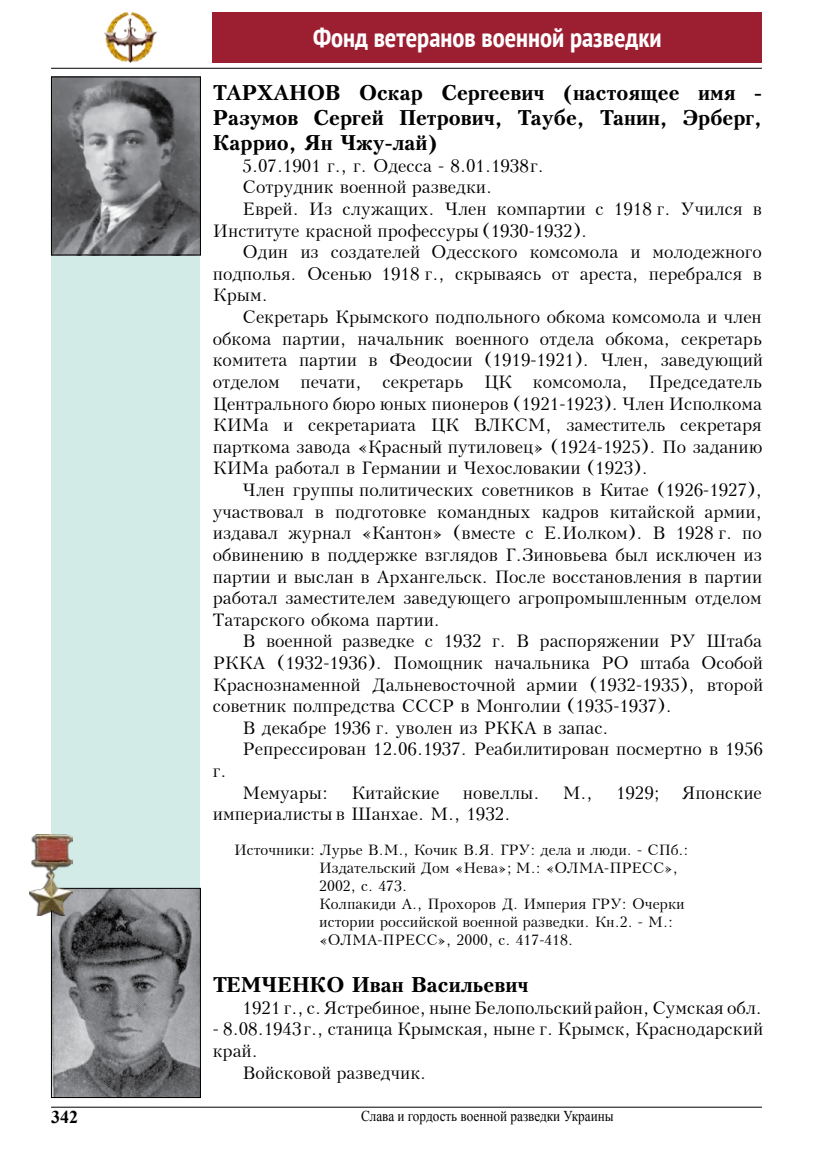
<style>
.page{position:relative;width:813px;height:1149px;background:#fff}
.page>*{position:absolute;margin:0;border:0;box-sizing:border-box;transform-origin:0 0}
.t1{font:700 condensed 27px "PT Sans";color:#fff}
.t2{font:700 21px/25.2px "Peterburg";color:#000;text-align:justify}
.t3{font:18px "Peterburg";color:#000}
.t4{font:700 18px "Times New Roman";color:#000}
.t5{font:15px/18px "Peterburg";color:#000}
.t6{font:15px "Times New Roman";color:#000;scale:.88 1}
</style>
<div class="page">
<div style="left:51px;top:77px;width:149px;height:1020px;background:#d2ebe6"></div>
<hr style="left:51px;top:1106px;width:710px;height:1px;background:#000">
<div style="left:213px;top:13px;width:548px;height:50px;background:#9c1f31"></div>
<img style="left:104px;top:13px;width:53px;height:50px">
<hr style="left:51px;top:68px;width:710px;height:1px;background:#000">
<img style="left:53px;top:889px;width:146px;height:206px">
<div style="left:51px;top:887px;width:150px;height:210px;border:1px solid #000"></div>
<img style="left:53px;top:79px;width:146px;height:174px">
<div style="left:51px;top:77px;width:150px;height:178px;border:1px solid #000"></div>
<img style="left:30px;top:834px;width:42px;height:81px">
<h1 class="t1" style="left:313px;top:20px;width:350px">Фонд ветеранов военной разведки</h1>
<p class="t2" style="left:213px;top:79px;width:550px">ТАРХАНОВ Оскар Сергеевич (настоящее имя - Разумов Сергей Петрович, Таубе, Танин, Эрберг, Каррио, Ян Чжу-лай)</p>
<p class="t3" style="left:242px;top:155px;width:302px">5.07.1901 г., г. Одесса - 8.01.1938 г.</p>
<p class="t3" style="left:242px;top:176px;width:251px">Сотрудник военной разведки.</p>
<p class="t3" style="left:242px;top:198px;width:520px">Еврей. Из служащих. Член компартии с 1918 г. Учился в</p>
<p class="t3" style="left:213px;top:220px;width:375px">Институте красной профессуры (1930-1932).</p>
<p class="t3" style="left:242px;top:241px;width:520px">Один из создателей Одесского комсомола и молодежного</p>
<p class="t3" style="left:213px;top:263px;width:550px">подполья. Осенью 1918 г., скрываясь от ареста, перебрался в</p>
<p class="t3" style="left:213px;top:284px;width:56px">Крым.</p>
<p class="t3" style="left:242px;top:306px;width:520px">Секретарь Крымского подпольного обкома комсомола и член</p>
<p class="t3" style="left:213px;top:328px;width:550px">обкома партии, начальник военного отдела обкома, секретарь</p>
<p class="t3" style="left:213px;top:349px;width:551px">комитета партии в Феодосии (1919-1921). Член, заведующий</p>
<p class="t3" style="left:213px;top:371px;width:550px">отделом печати, секретарь ЦК комсомола, Председатель</p>
<p class="t3" style="left:213px;top:392px;width:550px">Центрального бюро юных пионеров (1921-1923). Член Исполкома</p>
<p class="t3" style="left:213px;top:414px;width:550px">КИМа и секретариата ЦК ВЛКСМ, заместитель секретаря</p>
<p class="t3" style="left:213px;top:436px;width:551px">парткома завода «Красный путиловец» (1924-1925). По заданию</p>
<p class="t3" style="left:213px;top:457px;width:436px">КИМа работал в Германии и Чехословакии (1923).</p>
<p class="t3" style="left:242px;top:479px;width:520px">Член группы политических советников в Китае (1926-1927),</p>
<p class="t3" style="left:213px;top:500px;width:550px">участвовал в подготовке командных кадров китайской армии,</p>
<p class="t3" style="left:213px;top:522px;width:550px">издавал журнал «Кантон» (вместе с Е.Иолком). В 1928 г. по</p>
<p class="t3" style="left:213px;top:544px;width:550px">обвинению в поддержке взглядов Г.Зиновьева был исключен из</p>
<p class="t3" style="left:213px;top:565px;width:550px">партии и выслан в Архангельск. После восстановления в партии</p>
<p class="t3" style="left:213px;top:587px;width:550px">работал заместителем заведующего агропромышленным отделом</p>
<p class="t3" style="left:213px;top:608px;width:228px">Татарского обкома партии.</p>
<p class="t3" style="left:242px;top:630px;width:520px">В военной разведке с 1932 г. В распоряжении РУ Штаба</p>
<p class="t3" style="left:213px;top:652px;width:551px">РККА (1932-1936). Помощник начальника РО штаба Особой</p>
<p class="t3" style="left:213px;top:673px;width:551px">Краснознаменной Дальневосточной армии (1932-1935), второй</p>
<p class="t3" style="left:213px;top:695px;width:460px">советник полпредства СССР в Монголии (1935-1937).</p>
<p class="t3" style="left:242px;top:716px;width:367px">В декабре 1936 г. уволен из РККА в запас.</p>
<p class="t3" style="left:242px;top:738px;width:521px">Репрессирован 12.06.1937. Реабилитирован посмертно в 1956</p>
<p class="t3" style="left:213px;top:760px;width:15px">г.</p>
<p class="t3" style="left:242px;top:781px;width:87px">Мемуары:</p>
<p class="t3" style="left:351px;top:781px;width:89px">Китайские</p>
<p class="t3" style="left:462px;top:781px;width:78px">новеллы.</p>
<p class="t3" style="left:562px;top:781px;width:31px">М.,</p>
<p class="t3" style="left:615px;top:781px;width:147px">1929; Японские</p>
<p class="t3" style="left:213px;top:803px;width:299px">империалисты в Шанхае. М., 1932.</p>
<p class="t5" style="left:319px;top:841px;width:370px;text-indent:-85px">Источники: Лурье В.М., Кочик В.Я. ГРУ: дела и люди. - СПб.:<br>Издательский Дом «Нева»; М.: «ОЛМА-ПРЕСС», 2002, с. 473.<br>Колпакиди А., Прохоров Д. Империя ГРУ: Очерки истории российской военной разведки. Кн.2. - М.: «ОЛМА-ПРЕСС», 2000, с. 417-418.</p>
<p class="t2" style="left:213px;top:971px;width:317px">ТЕМЧЕНКО Иван Васильевич</p>
<p class="t3" style="left:242px;top:996px;width:520px">1921 г., с. Ястребиное, ныне Белопольский район, Сумская обл.</p>
<p class="t3" style="left:213px;top:1018px;width:551px">- 8.08.1943 г., станица Крымская, ныне г. Крымск, Краснодарский</p>
<p class="t3" style="left:213px;top:1040px;width:46px">край.</p>
<p class="t3" style="left:242px;top:1061px;width:185px">Войсковой разведчик.</p>
<p class="t4" style="left:51px;top:1103px;width:28px">342</p>
<p class="t6" style="left:361px;top:1105px;width:288px">Слава и гордость военной разведки Украины</p>
</div>
